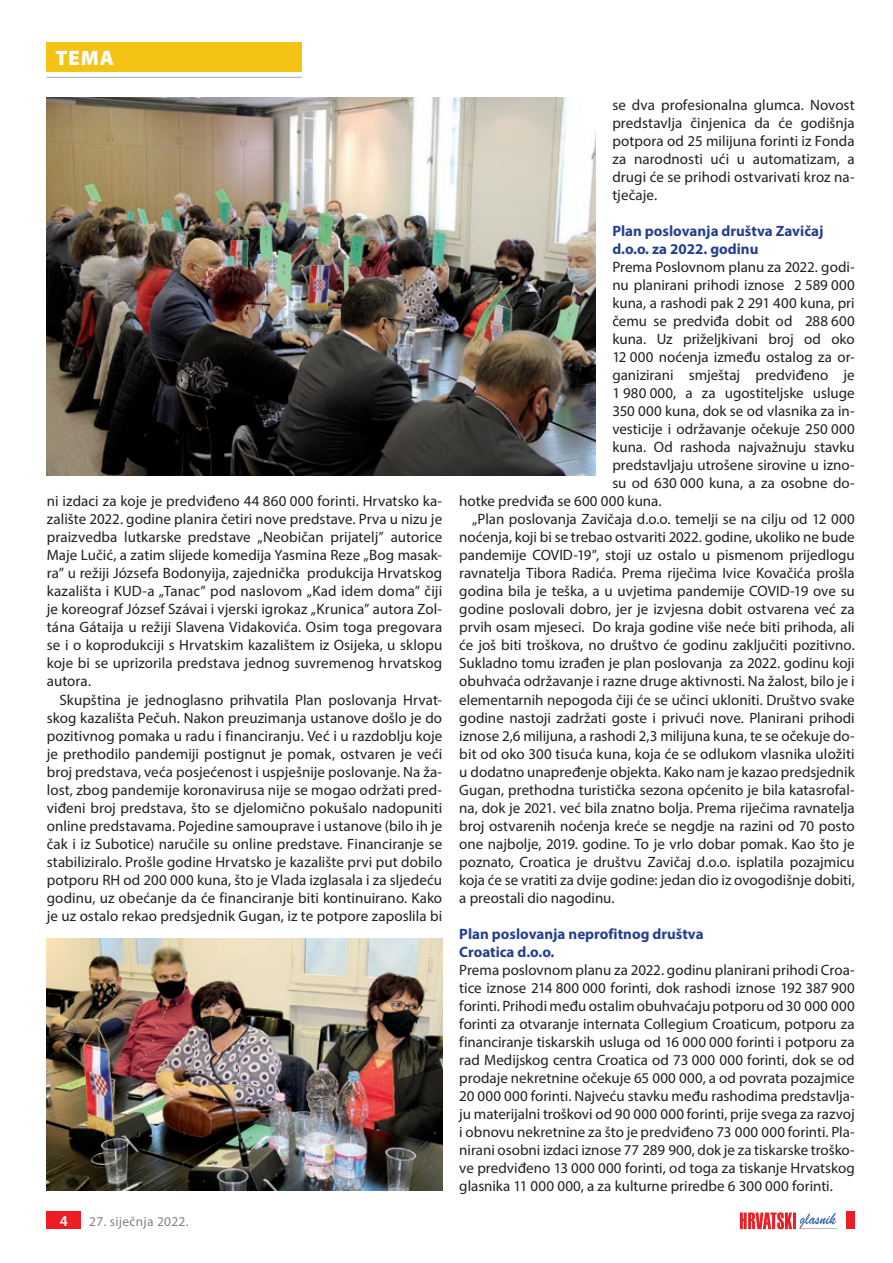
<style>
.page{position:relative;width:893px;height:1263px;background:#fff}
.page>*{position:absolute;margin:0;border:0;box-sizing:border-box;transform-origin:0 0}
.t1{font:900 21px "Myriad Pro";color:#fff}
.t2{font:15px/18px "Myriad Pro";color:#231f20;text-align:justify}
.t3{font:700 15px/18px "Myriad Pro";color:#253f8e}
.t4{font:600 15px "Myriad Pro";color:#fff}
.t5{font:13.5px "Myriad Pro";letter-spacing:.02em;color:#808285}
</style>
<div class="page">
<svg style="left:740px;top:1212px;width:96px;height:17px"></svg>
<div style="left:846px;top:1212px;width:9px;height:17px;background:#ee1d23"></div>
<div style="left:47px;top:1212px;width:34px;height:17px;background:#ee1d23"></div>
<div style="left:47px;top:43px;width:255px;height:29px;background:#f4c315"></div>
<hr style="left:47px;top:77px;width:255px;height:1px;background:#a8a9ad">
<img style="left:47px;top:98px;width:548px;height:377px">
<img style="left:47px;top:938px;width:395px;height:252px">
<h1 class="t1" style="left:55px;top:44px;width:16px">TEMA</h1>
<p class="t2" style="left:47px;top:492px;width:397px">ni izdaci za koje je predviđeno 44 860 000 forinti. Hrvatsko ka&shy;zalište 2022. godine planira četiri nove predstave. Prva u nizu je praizvedba lutkarske predstave „Neobičan prijatelj” autorice Maje Lučić, a zatim slijede komedija Yasmina Reze „Bog masak&shy;ra” u režiji Józsefa Bodonyija, zajednička produkcija Hrvatskog kazališta i KUD-a „Tanac” pod naslovom „Kad idem doma” čiji je koreograf József Szávai i vjerski igrokaz „Krunica” autora Zol&shy;tána Gátaija u režiji Slavena Vidakovića. Osim toga pregovara se i o koprodukciji s Hrvatskim kazalištem iz Osijeka, u sklopu koje bi se uprizorila predstava jednog suvremenog hrvatskog autora.</p>
<p class="t2" style="left:47px;top:690px;width:397px;text-indent:13px">Skupština je jednoglasno prihvatila Plan poslovanja Hrvat&shy;skog kazališta Pečuh. Nakon preuzimanja ustanove došlo je do pozitivnog pomaka u radu i financiranju. Već i u razdoblju koje je prethodilo pandemiji postignut je pomak, ostvaren je veći broj predstava, veća posjećenost i uspješnije poslovanje. Na ža&shy;lost, zbog pandemije koronavirusa nije se mogao održati pred&shy;viđeni broj predstava, što se djelomično pokušalo nadopuniti online predstavama. Pojedine samouprave i ustanove (bilo ih je čak i iz Subotice) naručile su online predstave. Financiranje se stabiliziralo. Prošle godine Hrvatsko je kazalište prvi put dobilo potporu RH od 200 000 kuna, što je Vlada izglasala i za sljedeću godinu, uz obećanje da će financiranje biti kontinuirano. Kako je uz ostalo rekao predsjednik Gugan, iz te potpore zaposlila bi</p>
<p class="t4" style="left:60px;top:1211px;width:10px">4</p>
<p class="t5" style="left:89px;top:1213px;width:101px">27. siječnja 2022.</p>
<p class="t2" style="left:612px;top:96px;width:244px">se dva profesionalna glumca. Novost predstavlja činjenica da će godišnja potpora od 25 milijuna forinti iz Fonda za narodnosti ući u automatizam, a drugi će se prihodi ostvarivati kroz na&shy;tječaje.</p>
<p class="t3" style="left:612px;top:222px;width:213px">Plan poslovanja društva Zavičaj d.o.o. za 2022. godinu</p>
<p class="t2" style="left:612px;top:258px;width:244px">Prema Poslovnom planu za 2022. godi-</p>
<p class="t2" style="left:612px;top:276px;width:244px">nu planirani prihodi iznose 2 589 000</p>
<p class="t2" style="left:612px;top:294px;width:244px">kuna, a rashodi pak 2 291 400 kuna, pri</p>
<p class="t2" style="left:612px;top:312px;width:244px">čemu se predviđa dobit od 288 600</p>
<p class="t2" style="left:612px;top:330px;width:244px">kuna. Uz priželjkivani broj od oko</p>
<p class="t2" style="left:612px;top:348px;width:244px">12 000 noćenja između ostalog za or-</p>
<p class="t2" style="left:612px;top:366px;width:244px">ganizirani smještaj predviđeno je</p>
<p class="t2" style="left:612px;top:384px;width:244px">1 980 000, a za ugostiteljske usluge</p>
<p class="t2" style="left:612px;top:402px;width:244px">350 000 kuna, dok se od vlasnika za in-</p>
<p class="t2" style="left:612px;top:420px;width:244px">vesticije i održavanje očekuje 250 000</p>
<p class="t2" style="left:612px;top:438px;width:244px">kuna. Od rashoda najvažnuju stavku</p>
<p class="t2" style="left:612px;top:456px;width:244px">predstavljaju utrošene sirovine u izno-</p>
<p class="t2" style="left:612px;top:474px;width:244px">su od 630 000 kuna, a za osobne do-</p>
<p class="t2" style="left:459px;top:492px;width:204px">hotke predviđa se 600 000 kuna.</p>
<p class="t2" style="left:472px;top:510px;width:384px">„Plan poslovanja Zavičaja d.o.o. temelji se na cilju od 12 000</p>
<p class="t2" style="left:459px;top:528px;width:397px">noćenja, koji bi se trebao ostvariti 2022. godine, ukoliko ne bude</p>
<p class="t2" style="left:459px;top:546px;width:397px">pandemije COVID-19”, stoji uz ostalo u pismenom prijedlogu</p>
<p class="t2" style="left:459px;top:564px;width:397px">ravnatelja Tibora Radića. Prema riječima Ivice Kovačića prošla</p>
<p class="t2" style="left:459px;top:582px;width:397px">godina bila je teška, a u uvjetima pandemije COVID-19 ove su</p>
<p class="t2" style="left:459px;top:600px;width:397px">godine poslovali dobro, jer je izvjesna dobit ostvarena već za</p>
<p class="t2" style="left:459px;top:618px;width:397px">prvih osam mjeseci. Do kraja godine više neće biti prihoda, ali</p>
<p class="t2" style="left:459px;top:636px;width:397px">će još biti troškova, no društvo će godinu zaključiti pozitivno.</p>
<p class="t2" style="left:459px;top:654px;width:397px">Sukladno tomu izrađen je plan poslovanja za 2022. godinu koji</p>
<p class="t2" style="left:459px;top:672px;width:397px">obuhvaća održavanje i razne druge aktivnosti. Na žalost, bilo je i</p>
<p class="t2" style="left:459px;top:690px;width:397px">elementarnih nepogoda čiji će se učinci ukloniti. Društvo svake</p>
<p class="t2" style="left:459px;top:708px;width:397px">godine nastoji zadržati goste i privući nove. Planirani prihodi</p>
<p class="t2" style="left:459px;top:726px;width:397px">iznose 2,6 milijuna, a rashodi 2,3 milijuna kuna, te se očekuje do-</p>
<p class="t2" style="left:459px;top:744px;width:397px">bit od oko 300 tisuća kuna, koja će se odlukom vlasnika uložiti</p>
<p class="t2" style="left:459px;top:762px;width:397px">u dodatno unapređenje objekta. Kako nam je kazao predsjednik</p>
<p class="t2" style="left:459px;top:780px;width:397px">Gugan, prethodna turistička sezona općenito je bila katasrofal-</p>
<p class="t2" style="left:459px;top:798px;width:397px">na, dok je 2021. već bila znatno bolja. Prema riječima ravnatelja</p>
<p class="t2" style="left:459px;top:816px;width:397px">broj ostvarenih noćenja kreće se negdje na razini od 70 posto</p>
<p class="t2" style="left:459px;top:834px;width:397px">one najbolje, 2019. godine. To je vrlo dobar pomak. Kao što je</p>
<p class="t2" style="left:459px;top:852px;width:397px">poznato, Croatica je društvu Zavičaj d.o.o. isplatila pozajmicu</p>
<p class="t2" style="left:459px;top:870px;width:397px">koja će se vratiti za dvije godine: jedan dio iz ovogodišnje dobiti,</p>
<p class="t2" style="left:459px;top:888px;width:157px">a preostali dio nagodinu.</p>
<p class="t3" style="left:459px;top:924px;width:246px">Plan poslovanja neprofitnog društva<br>Croatica d.o.o.</p>
<p class="t2" style="left:459px;top:960px;width:397px">Prema poslovnom planu za 2022. godinu planirani prihodi Croa&shy;tice iznose 214 800 000 forinti, dok rashodi iznose 192 387 900 forinti. Prihodi među ostalim obuhvaćaju potporu od 30 000 000 forinti za otvaranje internata Collegium Croaticum, potporu za financiranje tiskarskih usluga od 16 000 000 forinti i potporu za rad Medijskog centra Croatica od 73 000 000 forinti, dok se od prodaje nekretnine očekuje 65 000 000, a od povrata pozajmice 20 000 000 forinti. Najveću stavku među rashodima predstavlja&shy;ju materijalni troškovi od 90 000 000 forinti, prije svega za razvoj i obnovu nekretnine za što je predviđeno 73 000 000 forinti. Pla&shy;nirani osobni izdaci iznose 77 289 900, dok je za tiskarske troško&shy;ve predviđeno 13 000 000 forinti, od toga za tiskanje Hrvatskog glasnika 11 000 000, a za kulturne priredbe 6 300 000 forinti.</p>
</div>
